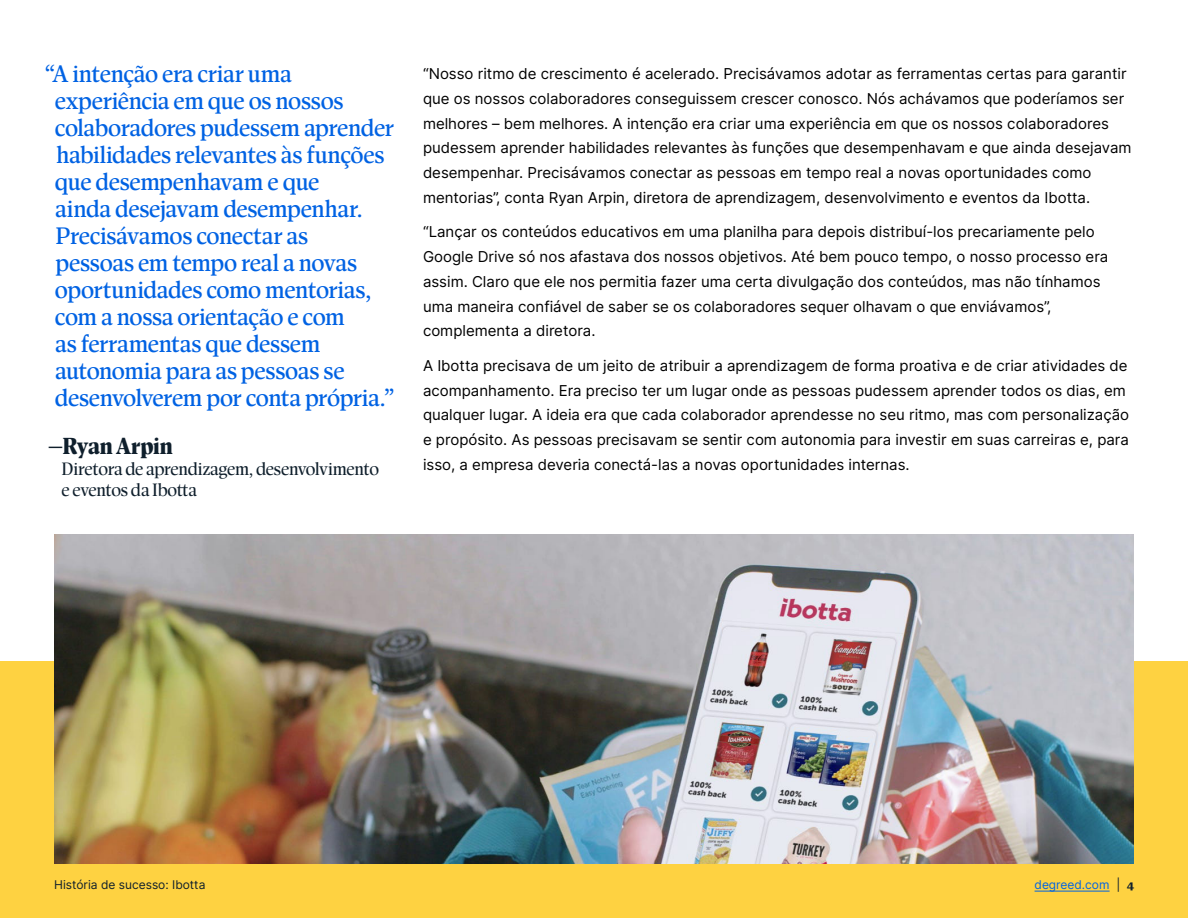
<style>
.page{position:relative;width:1188px;height:918px;background:#fff}
.page>*{position:absolute;margin:0;border:0;box-sizing:border-box;transform-origin:0 0}
.t1{font:500 24px/27px "Antonia H2";letter-spacing:-.01em;color:#0062e3}
.Body{font:800 23.4px "Antonia H1";color:#0f1f2c}
.Body-2{font:500 18px/21px "Antonia H1";letter-spacing:-.01em;color:#0f1f2c}
.t2{font:15px/24.8px "Inter";color:#000}
.t3{font:12px "Inter";color:#0f1f2c}
.t4{font:12px "Inter";color:#0062e3}
.s1{color:#0f1f2c}
.s2{font-family:"Antonia H3";font-weight:800;color:#0f1f2c}
</style>
<div class="page">
<div style="left:0;top:662px;width:1188px;height:256px;background:#fed241"></div>
<img style="left:54px;top:535px;width:1080px;height:329px">
<hr style="left:1035px;top:891px;width:75px;height:1px;background:#0062e3">
<p class="t1" style="left:55px;top:62px;width:341px;text-indent:-10px">“A intenção era criar uma experiência em que os nossos colaboradores pudessem aprender habilidades relevantes às funções que desempenhavam e que<br>ainda desejavam desempenhar.<br>Precisávamos conectar as<br>pessoas em tempo real a novas oportunidades como mentorias, com a nossa orientação e com<br>as ferramentas que dessem autonomia para as pessoas se desenvolverem por conta própria.”</p>
<p class="Body" style="left:47px;top:433px;width:127px">—Ryan Arpin</p>
<p class="Body-2" style="left:62px;top:459px;width:319px">Diretora de aprendizagem, desenvolvimento e eventos da Ibotta</p>
<p class="t2" style="left:423px;top:61px;width:710px">“Nosso ritmo de crescimento é acelerado. Precisávamos adotar as ferramentas certas para garantir que os nossos colaboradores conseguissem crescer conosco. Nós achávamos que poderíamos ser melhores – bem melhores. A intenção era criar uma experiência em que os nossos colaboradores pudessem aprender habilidades relevantes às funções que desempenhavam e que ainda desejavam desempenhar. Precisávamos conectar as pessoas em tempo real a novas oportunidades como mentorias”, conta Ryan Arpin, diretora de aprendizagem, desenvolvimento e eventos da Ibotta.</p>
<p class="t2" style="left:423px;top:219px;width:687px">“Lançar os conteúdos educativos em uma planilha para depois distribuí-los precariamente pelo Google Drive só nos afastava dos nossos objetivos. Até bem pouco tempo, o nosso processo era assim. Claro que ele nos permitia fazer uma certa divulgação dos conteúdos, mas não tínhamos uma maneira confiável de saber se os colaboradores sequer olhavam o que enviávamos”, complementa a diretora.</p>
<p class="t2" style="left:423px;top:353px;width:708px">A Ibotta precisava de um jeito de atribuir a aprendizagem de forma proativa e de criar atividades de acompanhamento. Era preciso ter um lugar onde as pessoas pudessem aprender todos os dias, em qualquer lugar. A ideia era que cada colaborador aprendesse no seu ritmo, mas com personalização e propósito. As pessoas precisavam se sentir com autonomia para investir em suas carreiras e, para isso, a empresa deveria conectá-las a novas oportunidades internas.</p>
<p class="t3" style="left:54px;top:876px;width:153px">História de sucesso: Ibotta</p>
<p class="t4" style="left:1035px;top:876px;width:101px">degreed.com <span class="s1">|</span> <span class="s2">4</span></p>
</div>
